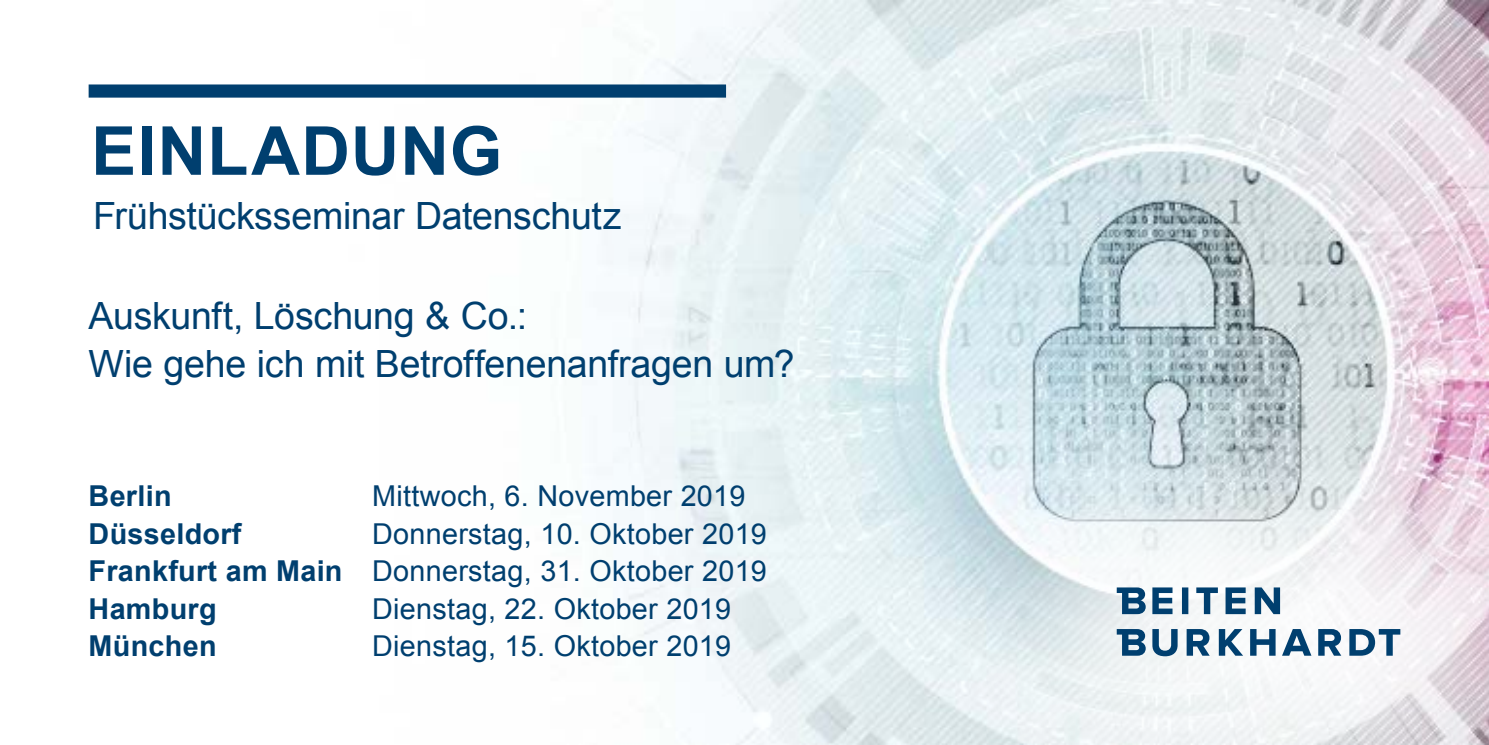
<style>
.page{position:relative;width:1489px;height:745px;background:#fff}
.page>*{position:absolute;margin:0;border:0;box-sizing:border-box;transform-origin:0 0}
.t1{font:700 67.5px "Arial";letter-spacing:.015em;color:#003f6f}
.t2{font:37.5px/47.5px "Arial";letter-spacing:-.01em;color:#003f6f}
.t3{font:28.75px/37.5px "Arial";letter-spacing:.01em;color:#003f6f;text-align:justify}
.t4{font:700 28.75px "Arial";letter-spacing:.01em;color:#003f6f}
.s1{font-weight:700}
</style>
<div class="page">
<img style="left:596px;top:0;width:892px;height:744px">
<svg style="left:918px;top:384px;width:570px;height:360px"></svg>
<svg style="left:1152px;top:628px;width:248px;height:28px"></svg>
<svg style="left:1152px;top:587px;width:127px;height:26px"></svg>
<svg style="left:1116px;top:587px;width:29px;height:26px"></svg>
<svg style="left:1116px;top:628px;width:29px;height:27px"></svg>
<div style="left:89px;top:84px;width:637px;height:14px;background:#003f6f"></div>
<h1 class="t1" style="left:91px;top:113px;width:412px">EINLADUNG</h1>
<h2 class="t2" style="left:93px;top:193px;width:530px">Frühstücksseminar Datenschutz</h2>
<h2 class="t2" style="left:89px;top:293px;width:707px">Auskunft, Löschung &amp; Co.:<br>Wie gehe ich mit Betroffenenanfragen um?</h2>
<p class="t4" style="left:89px;top:479px;width:84px">Berlin</p>
<p class="t3" style="left:372px;top:477px;width:375px">Mittwoch, 6. November 2019</p>
<p class="t4" style="left:89px;top:517px;width:154px">Düsseldorf</p>
<p class="t3" style="left:89px;top:514px;width:679px;text-indent:283px">Donnerstag, 10. Oktober 2019<br><span class="s1">Frankfurt am Main</span> Donnerstag, 31. Oktober 2019<br><span class="s1">Hamburg</span></p>
<p class="t3" style="left:372px;top:589px;width:360px">Dienstag, 22. Oktober 2019</p>
<p class="t4" style="left:89px;top:629px;width:129px">München</p>
<p class="t3" style="left:372px;top:627px;width:360px">Dienstag, 15. Oktober 2019</p>
</div>
